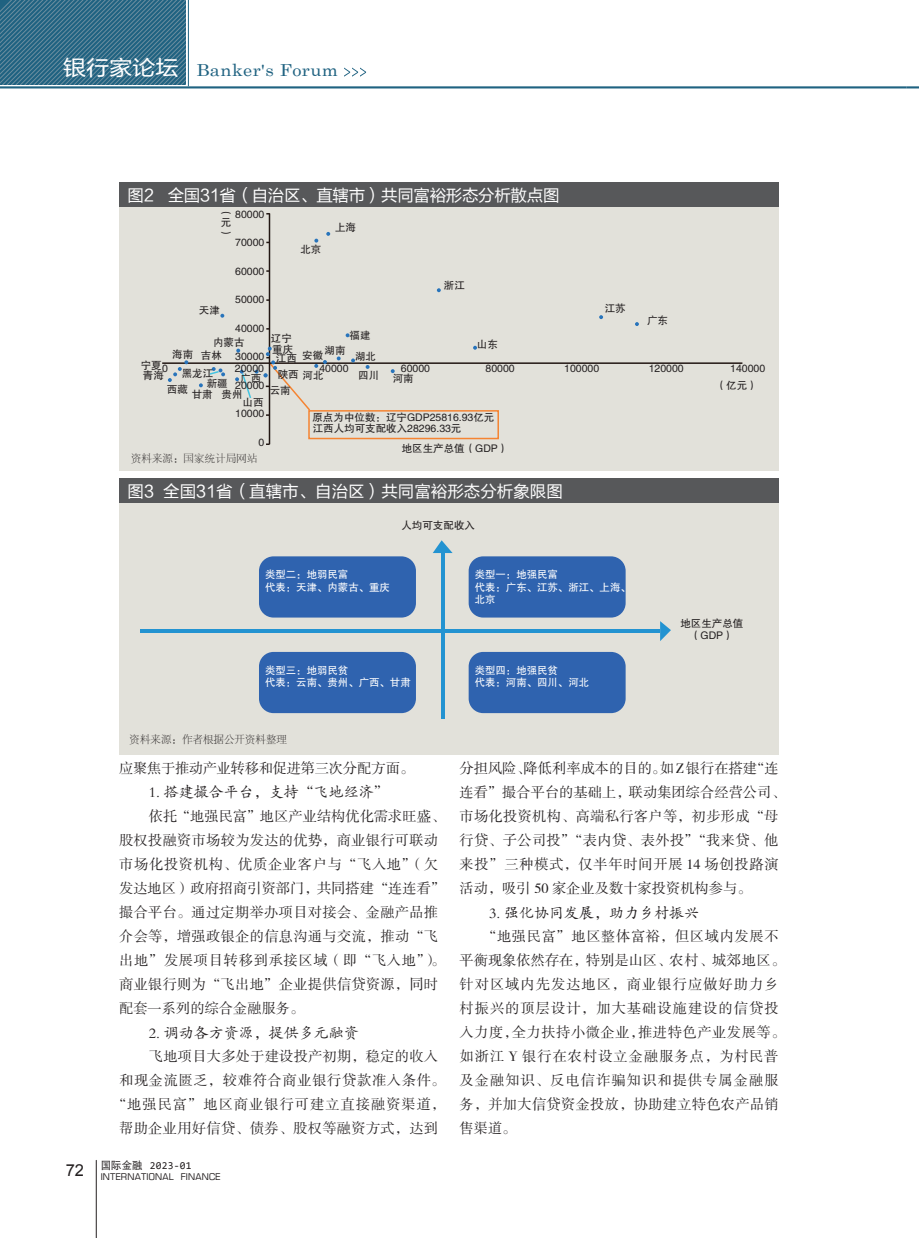
<style>
.page{position:relative;width:919px;height:1238px;background:#fff}
.page>*{position:absolute;margin:0;border:0;box-sizing:border-box;transform-origin:0 0}
.t1{font:16.5px "FZLTHK GBK1 0";color:#fff}
.t2{font:16.5px "FZLTHK GBK1 0";letter-spacing:-.02em;color:#fff}
.t3{font:16.5px "Century Schoolbook";letter-spacing:.025em;color:#1f6281;scale:1.1 1}
.三级小标题{font:15px "FZKTJW GB1 0";color:#231f20}
._4_正文{font:14.25px/24px "FZSSJW GB1 0";letter-spacing:.02em;color:#231f20}
._4_正文-2{font:14.25px/24px "FZSSJW GB1 0";letter-spacing:.05em;color:#231f20}
._4_正文-3{font:14.25px/24px "FZSSJW GB1 0";color:#231f20}
._4_正文-4{font:14.25px "FZSSJW GB1 0";letter-spacing:.045em;color:#231f20}
._4_正文-5{font:14.25px "FZSSJW GB1 0";letter-spacing:.07em;color:#231f20}
._4_正文-6{font:14.25px "FZSSJW GB1 0";letter-spacing:-.02em;color:#231f20}
.t4{font:10.5px/11.1px "FZHTJW GB1 0";color:#231f20}
.t5{font:10.5px/12.6px "FZHTJW GB1 0";color:#fff}
.t6{font:10.5px "FZSYJW GB1 0";color:#231f20}
.t7{font:10.5px "Consolas";letter-spacing:.025em;color:#231f20}
.t8{font:9px "Eurostile";letter-spacing:.025em;color:#231f20}
.t9{font:7.2px "Sim Sun";color:#030303;scale:2.3 1}
.s1{font-family:"FZLTHJW GB1 0";font-size:21px;color:#fff}
.s2{font-family:"DFP Hei W5 GB"}
</style>
<div class="page">
<svg style="left:0;top:0;width:186px;height:85px;background:#376f8a"></svg>
<hr style="left:0;top:86px;width:906px;height:2px;background:#1f6281">
<svg style="left:344px;top:68px;width:22px;height:9px"></svg>
<hr style="left:188px;top:0;width:1px;height:86px;background:#1f6281">
<svg style="left:906px;top:86px;width:12px;height:2px"></svg>
<hr style="left:96px;top:1160px;width:1px;height:77px;background:#231f20">
<div style="left:119px;top:494px;width:659px;height:260px;background:#e2e1da"></div>
<div style="left:119px;top:479px;width:659px;height:24px;background:#57585a"></div>
<div style="left:468px;top:556px;width:157px;height:61px;background:#2f63af;border-radius:15px"></div>
<div style="left:259px;top:556px;width:157px;height:61px;background:#2f63af;border-radius:15px"></div>
<div style="left:259px;top:652px;width:157px;height:61px;background:#2f63af;border-radius:15px"></div>
<div style="left:468px;top:652px;width:157px;height:61px;background:#2f63af;border-radius:15px"></div>
<hr style="left:140px;top:629px;width:520px;height:4px;background:#2393d1">
<hr style="left:441px;top:550px;width:3px;height:169px;background:#2393d1">
<svg style="left:660px;top:621px;width:11px;height:20px"></svg>
<svg style="left:433px;top:540px;width:19px;height:13px"></svg>
<div style="left:119px;top:198px;width:659px;height:272px;background:#e2e1da"></div>
<div style="left:119px;top:183px;width:659px;height:24px;background:#57585a"></div>
<hr style="left:269px;top:213px;width:1px;height:231px;background:#221713">
<hr style="left:162px;top:362px;width:580px;height:2px;background:#221713">
<svg style="left:326px;top:232px;width:4px;height:4px"></svg>
<svg style="left:437px;top:288px;width:4px;height:4px"></svg>
<svg style="left:473px;top:346px;width:4px;height:4px"></svg>
<svg style="left:599px;top:315px;width:4px;height:4px"></svg>
<svg style="left:635px;top:322px;width:4px;height:4px"></svg>
<svg style="left:314px;top:239px;width:4px;height:3px"></svg>
<svg style="left:220px;top:314px;width:4px;height:4px"></svg>
<svg style="left:168px;top:360px;width:20px;height:22px"></svg>
<svg style="left:199px;top:383px;width:4px;height:4px"></svg>
<svg style="left:235px;top:346px;width:92px;height:70px"></svg>
<svg style="left:337px;top:356px;width:3px;height:4px"></svg>
<svg style="left:345px;top:333px;width:4px;height:4px"></svg>
<svg style="left:351px;top:358px;width:4px;height:4px"></svg>
<svg style="left:365px;top:365px;width:4px;height:4px"></svg>
<svg style="left:391px;top:369px;width:3px;height:4px"></svg>
<svg style="left:209px;top:367px;width:16px;height:9px"></svg>
<div style="left:308px;top:410px;width:191px;height:29px;border:2px solid #f58432"></div>
<p class="t3" style="left:63px;top:56px;width:251px"><span class="s1">银行家论坛</span> Banker's Forum</p>
<p class="t2" style="left:128px;top:186px;width:433px">图2 全国31省（自治区、直辖市）共同富裕形态分析散点图</p>
<p class="t4" style="left:235px;top:209px;width:31px">80000</p>
<p class="t4" style="left:235px;top:237px;width:31px">70000</p>
<p class="t4" style="left:235px;top:266px;width:31px">60000</p>
<p class="t4" style="left:235px;top:294px;width:31px">50000</p>
<p class="t4" style="left:235px;top:323px;width:31px">40000</p>
<p class="t4" style="left:235px;top:351px;width:31px">30000</p>
<p class="t4" style="left:235px;top:380px;width:31px">20000</p>
<p class="t4" style="left:235px;top:408px;width:31px">10000</p>
<p class="t4" style="left:258px;top:437px;width:7px">0</p>
<p class="t4" style="left:221px;top:207px;width:12px;line-height:10.5px;text-align:justify">︵元︶</p>
<p class="t4" style="left:335px;top:222px;width:22px">上海</p>
<p class="t4" style="left:300px;top:243px;width:22px">北京</p>
<p class="t4" style="left:444px;top:280px;width:22px">浙江</p>
<p class="t4" style="left:604px;top:303px;width:22px">江苏</p>
<p class="t4" style="left:199px;top:305px;width:22px">天津</p>
<p class="t4" style="left:647px;top:315px;width:22px">广东</p>
<p class="t4" style="left:349px;top:329px;width:22px">福建</p>
<p class="t4" style="left:358px;top:370px;width:22px">四川</p>
<p class="t4" style="left:392px;top:373px;width:22px">河南</p>
<p class="t4" style="left:213px;top:337px;width:33px">内蒙古</p>
<p class="t4" style="left:271px;top:333px;width:24px;line-height:10.6px">辽宁重庆</p>
<p class="t4" style="left:276px;top:350px;width:49px;line-height:16.2px">江西<br>陕西河北</p>
<p class="t4" style="left:477px;top:339px;width:22px">山东</p>
<p class="t4" style="left:324px;top:344px;width:22px">湖南</p>
<p class="t4" style="left:172px;top:348px;width:22px">海南</p>
<p class="t4" style="left:201px;top:349px;width:22px">吉林</p>
<p class="t4" style="left:221px;top:378px;width:22px;text-indent:-15px">新疆<br>贵州</p>
<p class="t4" style="left:302px;top:350px;width:22px">安徽</p>
<p class="t4" style="left:355px;top:350px;width:22px">湖北</p>
<p class="t4" style="left:141px;top:360px;width:25px;line-height:10.1px">宁夏青海</p>
<p class="t4" style="left:162px;top:362px;width:7px">0</p>
<p class="t4" style="left:235px;top:362px;width:31px">20000</p>
<p class="t4" style="left:319px;top:362px;width:31px">40000</p>
<p class="t4" style="left:401px;top:362px;width:31px">60000</p>
<p class="t4" style="left:485px;top:362px;width:31px">80000</p>
<p class="t4" style="left:564px;top:362px;width:36px">100000</p>
<p class="t4" style="left:648px;top:362px;width:36px">120000</p>
<p class="t4" style="left:730px;top:362px;width:36px">140000</p>
<p class="t4" style="left:182px;top:368px;width:33px">黑龙江</p>
<p class="t4" style="left:240px;top:372px;width:22px">广西</p>
<p class="t4" style="left:715px;top:380px;width:43px">（亿元）</p>
<p class="t4" style="left:167px;top:383px;width:22px">西藏</p>
<p class="t4" style="left:270px;top:385px;width:22px">云南</p>
<p class="t4" style="left:192px;top:389px;width:22px">甘肃</p>
<p class="t4" style="left:243px;top:397px;width:22px">山西</p>
<p class="t4" style="left:312px;top:412px;width:183px">原点为中位数：辽宁GDP25816.93亿元江西人均可支配收入28296.33元</p>
<p class="t4" style="left:401px;top:442px;width:108px">地区生产总值（GDP）</p>
<p class="t6" style="left:131px;top:453px;width:128px">资料来源：国家统计局网站</p>
<p class="t1" style="left:128px;top:482px;width:437px">图3 全国31省（直辖市、自治区）共同富裕形态分析象限图</p>
<p class="t4" style="left:401px;top:519px;width:75px">人均可支配收入</p>
<p class="t5" style="left:265px;top:568px;width:126px">类型二：地弱民富<br>代表：天津、内蒙古、重庆</p>
<p class="t5" style="left:474px;top:568px;width:158px">类型一：地强民富<br>代表：广东、江苏、浙江、上海、北京</p>
<p class="t5" style="left:265px;top:663px;width:147px">类型三：地弱民贫<br>代表：云南、贵州、广西、甘肃</p>
<p class="t5" style="left:474px;top:663px;width:116px">类型四：地强民贫<br>代表：河南、四川、河北</p>
<p class="t6" style="left:129px;top:733px;width:159px">资料来源：作者根据公开资料整理</p>
<p class="t4" style="left:680px;top:616px;width:64px;line-height:12.6px;text-align:center">地区生产总值（GDP）</p>
<p class="_4_正文-3" style="left:459px;top:756px;width:328px">分担风险、降低利率成本的目的。如 Z 银行在搭建“连连看”撮合平台的基础上，联动集团综合经营公司、市场化投资机构、高端私行客户等，初步形成“母行贷、子公司投”“表内贷、表外投”“我来贷、他来投”三种模式，仅半年时间开展 14 场创投路演活动，吸引 50 家企业及数十家投资机构参与。</p>
<p class="三级小标题" style="left:489px;top:904px;width:211px">3. 强化协同发展，助力乡村振兴</p>
<p class="_4_正文-2" style="left:459px;top:924px;width:328px;text-indent:23px">“地强民富”地区整体富裕，但区域内发展不平衡现象依然存在，特别是山区、农村、城郊地区。针对区域内先发达地区，商业银行应做好助力乡村振兴的顶层设计，加大基础设施建设的信贷投入力度，全力扶持小微企业，推进特色产业发展等。如浙江 Y 银行在农村设立金融服务点，为村民普及金融知识、反电信诈骗知识和提供专属金融服务，并加大信贷资金投放，协助建立特色农产品销售渠道。</p>
<p class="_4_正文-6" style="left:119px;top:760px;width:296px">应聚焦于推动产业转移和促进第三次分配方面。</p>
<p class="三级小标题" style="left:149px;top:784px;width:241px">1. 搭建撮合平台，支持“飞地经济”</p>
<p class="_4_正文" style="left:119px;top:804px;width:328px;text-indent:30px">依托“地强民富”地区产业结构优化需求旺盛、股权投融资市场较为发达的优势，商业银行可联动市场化投资机构、优质企业客户与“飞入地”（欠发达地区）政府招商引资部门，共同搭建“连连看”撮合平台。通过定期举办项目对接会、金融产品推介会等，增强政银企的信息沟通与交流，推动“飞出地”发展项目转移到承接区域（即“飞入地”）。商业银行则为“飞出地”企业提供信贷资源，同时配套一系列的综合金融服务。</p>
<p class="三级小标题" style="left:149px;top:1024px;width:211px">2. 调动各方资源，提供多元融资</p>
<p class="_4_正文" style="left:149px;top:1044px;width:291px">飞地项目大多处于建设投产初期，稳定的收入</p>
<p class="_4_正文-4" style="left:119px;top:1072px;width:327px">和现金流匮乏，较难符合商业银行贷款准入条件。</p>
<p class="_4_正文-5" style="left:112px;top:1096px;width:335px">“地强民富”地区商业银行可建立直接融资渠道，</p>
<p class="_4_正文" style="left:119px;top:1116px;width:320px">帮助企业用好信贷、债券、股权等融资方式，达到</p>
<p class="t9" style="left:155px;top:782px;width:188px">图 3 全国 31 省、直辖市、自治区共同富裕形态分析象限图</p>
<p class="t7" style="left:101px;top:1158px;width:92px"><span class="s2">国际金融</span> 2023-01</p>
<p class="t8" style="left:66px;top:1171px;width:156px"><sup>72</sup> INTERNATIONAL FINANCE</p>
</div>
